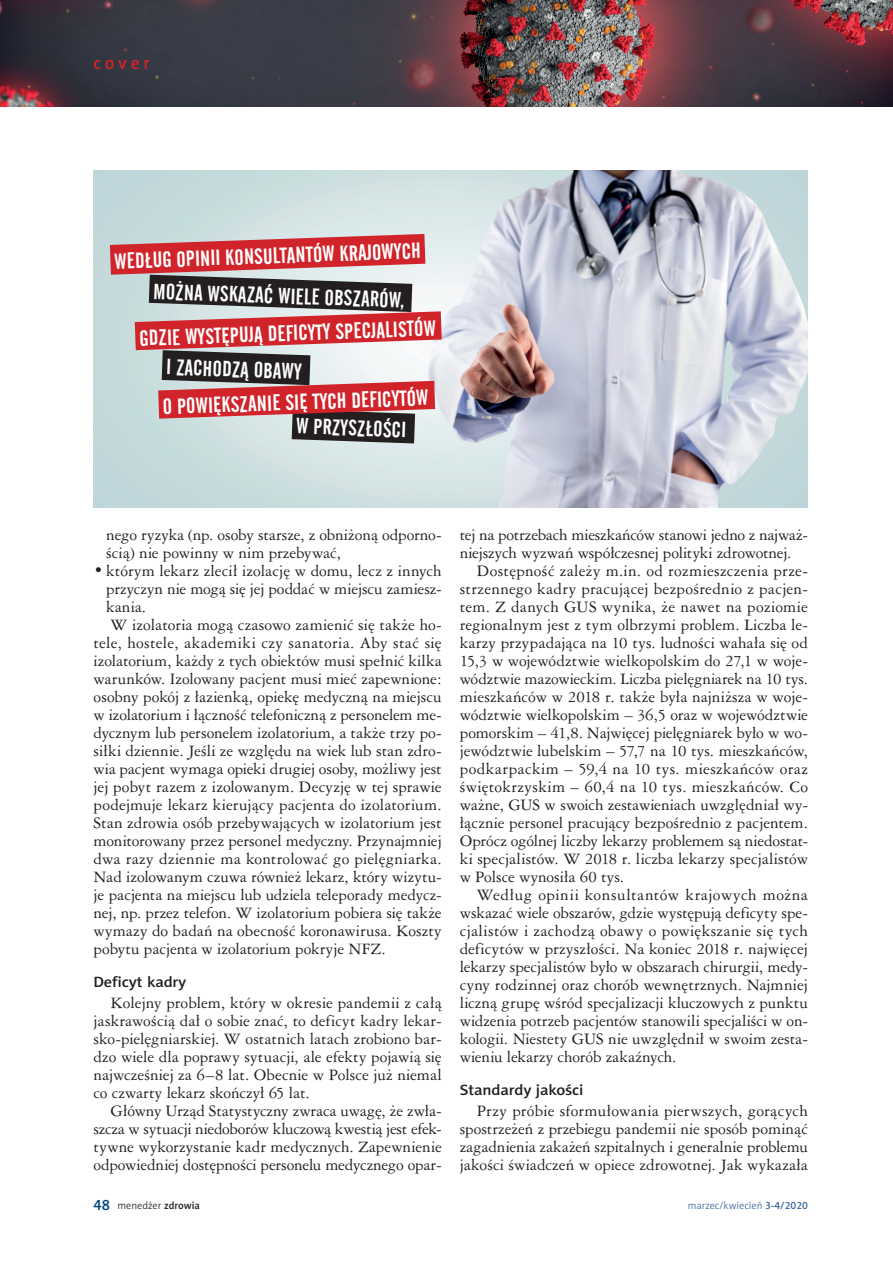
<style>
.page{position:relative;width:893px;height:1263px;background:#fff}
.page>*{position:absolute;margin:0;border:0;box-sizing:border-box;transform-origin:0 0}
.t1{font:21.75px "Alternate Gothic No 2 EU Normal";color:#fff}
.t2{font:18px "Naomi Sans EFN Medium";letter-spacing:.2em;color:#d1232a}
.t3{font:15px/18px "Ameri Garmnd PL";color:#231f20;text-align:justify}
.t4{font:15px "Ameri Garmnd PL";letter-spacing:.02em;color:#231f20}
.t5{font:15px "Naomi Sans EFN Medium";letter-spacing:-.01em;color:#231f20;scale:1.1 1}
.t6{font:10.5px "Naomi Sans EFN Light";color:#3d6799}
.t7{font:10.5px "Naomi Sans EFN Light";color:#231f20}
.s1{font-family:"Naomi Sans EFN Medium";font-size:15px;color:#004279}
.s2{font-family:"Naomi Sans EFN Medium"}
</style>
<div class="page">
<img style="left:94px;top:170px;width:714px;height:337px">
<img style="left:0;top:0;width:893px;height:106px">
<svg style="left:110px;top:234px;width:332px;height:209px;background:#ae7275"></svg>
<p class="t2" style="left:94px;top:52px;width:58px">cover</p>
<h1 class="t1" style="left:114px;top:249px;width:308px;rotate:-2deg">WEDŁUG OPINII KONSULTANTÓW KRAJOWYCH</h1>
<h1 class="t1" style="left:154px;top:279px;width:253px;rotate:2deg">MOŻNA WSKAZAĆ WIELE OBSZARÓW,</h1>
<h1 class="t1" style="left:139px;top:326px;width:298px;rotate:-2deg">GDZIE WYSTĘPUJĄ DEFICYTY SPECJALISTÓW</h1>
<h1 class="t1" style="left:167px;top:355px;width:137px;rotate:2deg">I ZACHODZĄ OBAWY</h1>
<h1 class="t1" style="left:297px;top:414px;width:111px;rotate:2deg">W PRZYSZŁOŚCI</h1>
<h1 class="t1" style="left:163px;top:395px;width:267px;rotate:-2deg">O POWIĘKSZANIE SIĘ TYCH DEFICYTÓW</h1>
<p class="t3" style="left:106px;top:525px;width:337px">nego ryzyka (np. osoby starsze, z obniżoną odporno&shy;ścią) nie powinny w nim przebywać,</p>
<p class="t3" style="left:94px;top:561px;width:350px">• którym lekarz zlecił izolację w domu, lecz z innych</p>
<p class="t3" style="left:106px;top:579px;width:337px">przyczyn nie mogą się jej poddać w miejscu zamiesz-</p>
<p class="t3" style="left:106px;top:597px;width:41px">kania.</p>
<p class="t3" style="left:111px;top:615px;width:333px">W izolatoria mogą czasowo zamienić się także ho-</p>
<p class="t4" style="left:94px;top:633px;width:350px">tele, hostele, akademiki czy sanatoria. Aby stać się</p>
<p class="t3" style="left:94px;top:651px;width:350px">izolatorium, każdy z tych obiektów musi spełnić kilka</p>
<p class="t3" style="left:94px;top:669px;width:350px">warunków. Izolowany pacjent musi mieć zapewnione:</p>
<p class="t3" style="left:94px;top:687px;width:350px">osobny pokój z łazienką, opiekę medyczną na miejscu</p>
<p class="t3" style="left:94px;top:705px;width:350px">w izolatorium i łączność telefoniczną z personelem me-</p>
<p class="t3" style="left:94px;top:723px;width:350px">dycznym lub personelem izolatorium, a także trzy po-</p>
<p class="t3" style="left:94px;top:741px;width:350px">siłki dziennie. Jeśli ze względu na wiek lub stan zdro-</p>
<p class="t3" style="left:94px;top:759px;width:350px">wia pacjent wymaga opieki drugiej osoby, możliwy jest</p>
<p class="t3" style="left:94px;top:777px;width:350px">jej pobyt razem z izolowanym. Decyzję w tej sprawie</p>
<p class="t3" style="left:94px;top:795px;width:350px">podejmuje lekarz kierujący pacjenta do izolatorium.</p>
<p class="t3" style="left:94px;top:813px;width:350px">Stan zdrowia osób przebywających w izolatorium jest</p>
<p class="t3" style="left:94px;top:831px;width:350px">monitorowany przez personel medyczny. Przynajmniej</p>
<p class="t3" style="left:94px;top:849px;width:350px">dwa razy dziennie ma kontrolować go pielęgniarka.</p>
<p class="t3" style="left:94px;top:867px;width:350px">Nad izolowanym czuwa również lekarz, który wizytu-</p>
<p class="t3" style="left:94px;top:885px;width:350px">je pacjenta na miejscu lub udziela teleporady medycz-</p>
<p class="t3" style="left:94px;top:903px;width:350px">nej, np. przez telefon. W izolatorium pobiera się także</p>
<p class="t3" style="left:94px;top:921px;width:350px">wymazy do badań na obecność koronawirusa. Koszty</p>
<p class="t3" style="left:94px;top:939px;width:294px">pobytu pacjenta w izolatorium pokryje NFZ.</p>
<p class="t5" style="left:94px;top:973px;width:86px">Deficyt kadry</p>
<p class="t3" style="left:94px;top:993px;width:350px;text-indent:17px">Kolejny problem, który w okresie pandemii z całą jaskrawością dał o sobie znać, to deficyt kadry lekar&shy;sko-pielęgniarskiej. W ostatnich latach zrobiono bar&shy;dzo wiele dla poprawy sytuacji, ale efekty pojawią się najwcześniej za 6–8 lat. Obecnie w Polsce już niemal co czwarty lekarz skończył 65 lat.</p>
<p class="t3" style="left:94px;top:1101px;width:350px;text-indent:17px">Główny Urząd Statystyczny zwraca uwagę, że zwła&shy;szcza w sytuacji niedoborów kluczową kwestią jest efek&shy;tywne wykorzystanie kadr medycznych. Zapewnienie odpowiedniej dostępności personelu medycznego opar-</p>
<p class="t3" style="left:460px;top:525px;width:350px">tej na potrzebach mieszkańców stanowi jedno z najważ&shy;niejszych wyzwań współczesnej polityki zdrowotnej.</p>
<p class="t3" style="left:460px;top:561px;width:350px;text-indent:17px">Dostępność zależy m.in. od rozmieszczenia prze&shy;strzennego kadry pracującej bezpośrednio z pacjen&shy;tem. Z danych GUS wynika, że nawet na poziomie regionalnym jest z tym olbrzymi problem. Liczba le&shy;karzy przypadająca na 10 tys. ludności wahała się od 15,3 w województwie wielkopolskim do 27,1 w woje&shy;wództwie mazowieckim. Liczba pielęgniarek na 10 tys. mieszkańców w 2018 r. także była najniższa w woje&shy;wództwie wielkopolskim – 36,5 oraz w województwie pomorskim – 41,8. Najwięcej pielęgniarek było w wo&shy;jewództwie lubelskim – 57,7 na 10 tys. mieszkańców, podkarpackim – 59,4 na 10 tys. mieszkańców oraz świętokrzyskim – 60,4 na 10 tys. mieszkańców. Co ważne, GUS w swoich zestawieniach uwzględniał wy&shy;łącznie personel pracujący bezpośrednio z pacjentem.<br>Oprócz ogólnej liczby lekarzy problemem są niedostat&shy;ki specjalistów. W 2018 r. liczba lekarzy specjalistów w Polsce wynosiła 60 tys.</p>
<p class="t3" style="left:460px;top:885px;width:350px;text-indent:17px">Według opinii konsultantów krajowych można wskazać wiele obszarów, gdzie występują deficyty spe&shy;cjalistów i zachodzą obawy o powiększanie się tych deficytów w przyszłości. Na koniec 2018 r. najwięcej lekarzy specjalistów było w obszarach chirurgii, medy&shy;cyny rodzinnej oraz chorób wewnętrznych. Najmniej liczną grupę wśród specjalizacji kluczowych z punktu widzenia potrzeb pacjentów stanowili specjaliści w on&shy;kologii. Niestety GUS nie uwzględnił w swoim zesta&shy;wieniu lekarzy chorób zakaźnych.</p>
<p class="t5" style="left:460px;top:1081px;width:114px">Standardy jakości</p>
<p class="t3" style="left:460px;top:1101px;width:350px;text-indent:17px">Przy próbie sformułowania pierwszych, gorących spostrzeżeń z przebiegu pandemii nie sposób pominąć zagadnienia zakażeń szpitalnych i generalnie problemu jakości świadczeń w opiece zdrowotnej. Jak wykazała</p>
<p class="t7" style="left:94px;top:1199px;width:108px"><span class="s1">48</span> menedżer <span class="s2">zdrowia</span></p>
<p class="t6" style="left:688px;top:1199px;width:122px">marzec/kwiecień <span class="s2">3-4/2020</span></p>
</div>
